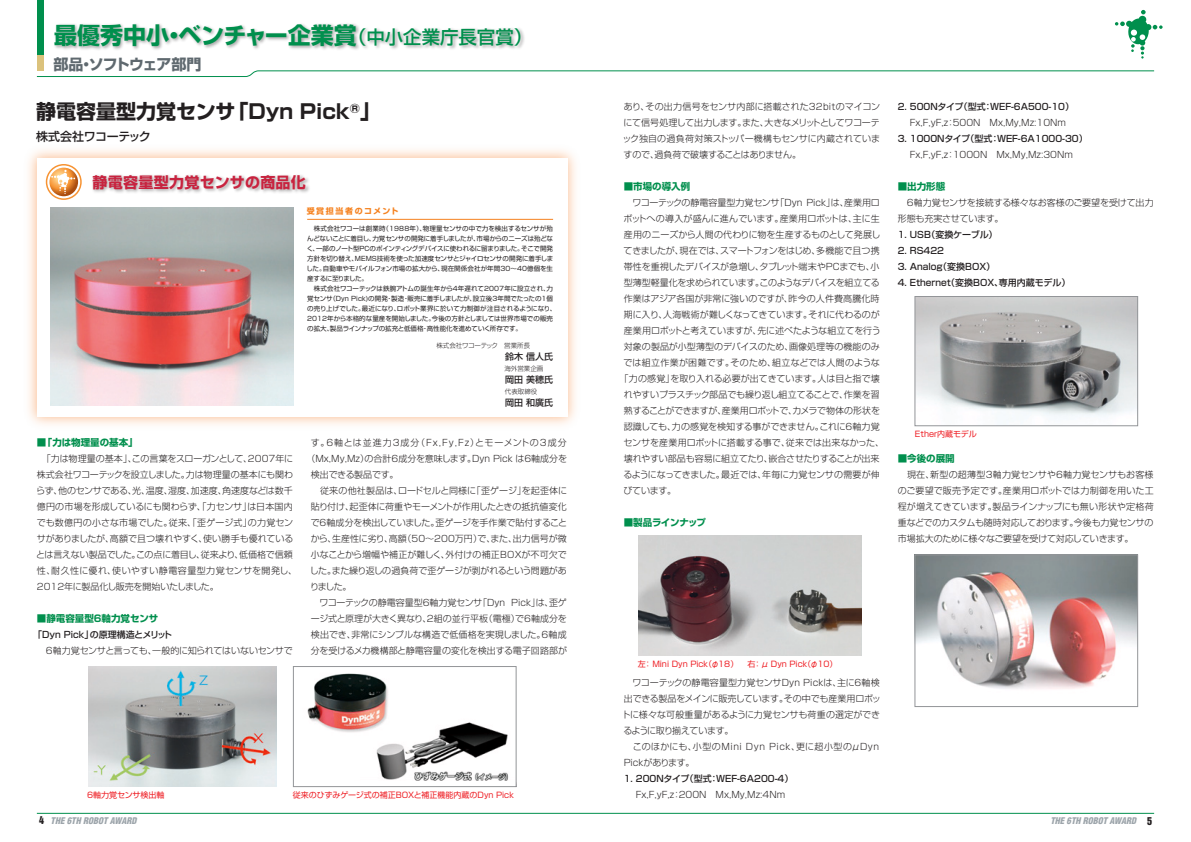
<style>
.page{position:relative;width:1191px;height:842px;background:#fff}
.page>*{position:absolute;margin:0;border:0;box-sizing:border-box;transform-origin:0 0}
.t1{font:700 23px "Shin Go Pr 6 N";color:#008f4d}
.t2{font:700 20px "Shin Go Pr 6 N";color:#231f20}
.t3{font:700 15px "Shin Go Pr 6 N";letter-spacing:.02em;color:#c8233f}
.t4{font:700 15px "Shin Go Pr 6 N";letter-spacing:-.05em;color:#5f696f}
.t5{font:500 12px "Shin Go Pr 6 N";letter-spacing:-.03em;color:#231f20}
.t6{font:700 9.5px "Shin Go Pr 6 N";color:#008f4d}
.t7{font:700 9.5px "Shin Go Pr 6 N";letter-spacing:-.045em;color:#008f4d}
.t8{font:300 9px/16px "Shin Go Pr 6 N";letter-spacing:-.005em;color:#231f20}
.t9{font:300 9px/16px "Shin Go Pr 6 N";letter-spacing:-.03em;color:#231f20}
.t10{font:500 9px "Shin Go Pr 6 N";color:#231f20}
.t11{font:italic 900 condensed 9px "Helvetica";color:#9da5ab}
.t12{font:300 9px "Shin Go Pr 6 N";letter-spacing:.11em;color:#231f20}
.t13{font:300 9px "Shin Go Pr 6 N";letter-spacing:-.045em;color:#231f20}
.t14{font:300 9px "Shin Go Pr 6 N";letter-spacing:-.035em;color:#231f20}
.t15{font:300 9px "Shin Go Pr 6 N";letter-spacing:.015em;color:#231f20}
.t16{font:300 9px "Shin Go Pr 6 N";letter-spacing:.02em;color:#231f20}
.t17{font:300 9px "Shin Go Pr 6 N";letter-spacing:-.025em;color:#231f20}
.t18{font:8px "Shin Go Pr 6 N";color:#ee1d23}
.t19{font:700 8px "Shin Go Pr 6 N";letter-spacing:.2em;color:#f58220}
.t20{font:6.5px/10px "Shin Go Pr 6 N";letter-spacing:-.01em;color:#231f20}
.t21{font:300 6.5px "Shin Go Pr 6 N";color:#231f20}
.s1{font-weight:500;font-size:18.4px}
.s2{font-weight:500}
.s3{font-family:"Helvetica Inserat";font-weight:400;font-style:normal;font-stretch:normal;font-size:10px;color:#231f20}
</style>
<div class="page">
<img style="left:88px;top:666px;width:188px;height:121px">
<img style="left:638px;top:535px;width:223px;height:121px">
<img style="left:916px;top:298px;width:219px;height:119px">
<div style="left:914px;top:296px;width:223px;height:130px;border:1px solid #939598"></div>
<img style="left:916px;top:557px;width:219px;height:132px">
<div style="left:914px;top:555px;width:223px;height:152px;border:1px solid #939598"></div>
<img style="left:307px;top:673px;width:202px;height:108px">
<div style="left:293px;top:666px;width:223px;height:121px;border:1px solid #939598"></div>
<hr style="left:37px;top:813px;width:1117px;height:1px;background:#008f4d">
<div style="left:37px;top:0;width:6px;height:71px;background:#008f4d"></div>
<div style="left:37px;top:56px;width:6px;height:15px;background:#dbc27c"></div>
<svg style="left:1115px;top:10px;width:47px;height:49px"></svg>
<svg style="left:36px;top:70px;width:1118px;height:7px"></svg>
<img style="left:92px;top:175px;width:217px;height:18px">
<svg style="left:49px;top:168px;width:29px;height:28px"></svg>
<svg style="left:51px;top:170px;width:24px;height:24px"></svg>
<div style="left:46px;top:164px;width:36px;height:36px;border:2px solid #f79332;border-radius:50%"></div>
<img style="left:51px;top:207px;width:242px;height:198px">
<img style="left:55px;top:23px;width:469px;height:27px">
<hr style="left:307px;top:219px;width:246px;height:1px;background:#f58220">
<p class="t1" style="left:54px;top:17px;width:479px">最優秀中小・ベンチャー企業賞<span class="s1">（中小企業庁長官賞）</span></p>
<p class="t4" style="left:53px;top:52px;width:149px">部品・ソフトウェア部門</p>
<p class="t2" style="left:36px;top:96px;width:345px">静電容量型力覚センサ「Dyn Pick<sup>®</sup>」</p>
<p class="t5" style="left:36px;top:127px;width:116px">株式会社ワコーテック</p>
<p class="t3" style="left:93px;top:170px;width:215px">静電容量型力覚センサの商品化</p>
<p class="t19" style="left:307px;top:204px;width:93px">受賞担当者のコメント</p>
<p class="t20" style="left:306px;top:223px;width:251px">　株式会社ワコーは創業時（1988年）、物理量センサの中で力を検出するセンサが殆んどないことに着目し、力覚センサの開発に着手しましたが、市場からのニーズは殆どなく、一部のノート型PCのポインティングデバイスに使われるに留まりました。そこで開発方針を切り替え、MEMS技術を使った加速度センサとジャイロセンサの開発に着手しました。自動車やモバイルフォン市場の拡大から、現在関係会社が年間30～40億個を生産するに至りました。<br>　株式会社ワコーテックは鉄腕アトムの誕生年から4年遅れて2007年に設立され、力覚センサ（Dyn Pick)の開発・製造・販売に着手しましたが、設立後3年間でたったの1個の売り上げでした。最近になり、ロボット業界に於いて力制御が注目されるようになり、2012年から本格的な量産を開始しました。今後の方針としましては世界市場での販売の拡大、製品ラインナップの拡充と低価格・高性能化を進めていく所存です。</p>
<p class="t6" style="left:37px;top:435px;width:102px">■「力は物理量の基本」</p>
<p class="t8" style="left:36px;top:450px;width:263px">　「力は物理量の基本」、この言葉をスローガンとして、2007年に株式会社ワコーテックを設立しました。力は物理量の基本にも関わらず、他のセンサである、光、温度、湿度、加速度、角速度などは数千億円の市場を形成しているにも関わらず、「力センサ」は日本国内でも数億円の小さな市場でした。従来、「歪ゲージ式」の力覚センサがありましたが、高額で且つ壊れやすく、使い勝手も優れているとは言えない製品でした。この点に着目し、従来より、低価格で信頼性、耐久性に優れ、使いやすい静電容量型力覚センサを開発し、2012年に製品化し販売を開始いたしました。</p>
<p class="t6" style="left:37px;top:611px;width:123px">■静電容量型6軸力覚センサ</p>
<p class="t9" style="left:37px;top:626px;width:257px;text-indent:-4px"><span class="s2">「Dyn Pick」の原理構造とメリット<br></span>　6軸力覚センサと言っても、一般的に知られてはいないセンサで</p>
<p class="t21" style="left:436px;top:341px;width:118px">株式会社ワコーテック　営業所長　　　　</p>
<p class="t10" style="left:505px;top:349px;width:49px">鈴木 信人氏</p>
<p class="t21" style="left:504px;top:364px;width:50px">海外営業企画　　</p>
<p class="t10" style="left:505px;top:372px;width:49px">岡田 美穂氏</p>
<p class="t21" style="left:505px;top:387px;width:50px">代表取締役　　　</p>
<p class="t10" style="left:505px;top:395px;width:49px">岡田 和廣氏</p>
<p class="t12" style="left:311px;top:435px;width:257px">す。6軸とは並進力3成分（Fx,Fy,Fz）とモーメントの3成分</p>
<p class="t8" style="left:306px;top:450px;width:262px">（Mx,My,Mz）の合計6成分を意味します。Dyn Pick は6軸成分を</p>
<p class="t17" style="left:311px;top:467px;width:89px">検出できる製品です。</p>
<p class="t8" style="left:311px;top:482px;width:258px">　従来の他社製品は、ロードセルと同様に「歪ゲージ」を起歪体に</p>
<p class="t8" style="left:311px;top:498px;width:257px">貼り付け、起歪体に荷重やモーメントが作用したときの抵抗値変化</p>
<p class="t8" style="left:311px;top:514px;width:258px">で6軸成分を検出していました。歪ゲージを手作業で貼付すること</p>
<p class="t8" style="left:311px;top:530px;width:257px">から、生産性に劣り、高額（50～200万円）で、また、出力信号が微</p>
<p class="t8" style="left:311px;top:546px;width:258px">小なことから増幅や補正が難しく、外付けの補正BOXが不可欠で</p>
<p class="t8" style="left:310px;top:562px;width:259px">した。また繰り返しの過負荷で歪ゲージが剥がれるという問題があ</p>
<p class="t8" style="left:310px;top:578px;width:43px">りました。</p>
<p class="t8" style="left:311px;top:594px;width:258px">　ワコーテックの静電容量型6軸力覚センサ「Dyn Pick」は、歪ゲ</p>
<p class="t8" style="left:311px;top:610px;width:258px">ージ式と原理が大きく異なり、2組の並行平板（電極）で6軸成分を</p>
<p class="t8" style="left:311px;top:626px;width:257px">検出でき、非常にシンプルな構造で低価格を実現しました。6軸成</p>
<p class="t8" style="left:311px;top:642px;width:258px">分を受けるメカ機構部と静電容量の変化を検出する電子回路部が</p>
<p class="t18" style="left:87px;top:788px;width:79px">6軸力覚センサ検出軸</p>
<p class="t18" style="left:293px;top:788px;width:222px">従来のひずみゲージ式の補正BOXと補正機能内蔵のDyn Pick</p>
<p class="t8" style="left:622px;top:98px;width:259px;text-align:justify">あり、その出力信号をセンサ内部に搭載された32bitのマイコンにて信号処理して出力します。また、大きなメリットとしてワコーテック独自の過負荷対策ストッパー機構もセンサに内蔵されていますので、過負荷で破壊することはありません。</p>
<p class="t6" style="left:624px;top:179px;width:68px">■市場の導入例</p>
<p class="t8" style="left:632px;top:194px;width:249px">ワコーテックの静電容量型力覚センサ「Dyn Pick」は、産業用ロ</p>
<p class="t8" style="left:623px;top:210px;width:258px">ボットへの導入が盛んに進んでいます。産業用ロボットは、主に生</p>
<p class="t8" style="left:624px;top:226px;width:258px">産用のニーズから人間の代わりに物を生産するものとして発展し</p>
<p class="t9" style="left:623px;top:242px;width:258px">てきましたが、現在では、スマートフォンをはじめ、多機能で且つ携</p>
<p class="t8" style="left:624px;top:258px;width:257px">帯性を重視したデバイスが急増し、タブレット端末やPCまでも、小</p>
<p class="t9" style="left:624px;top:274px;width:258px">型薄型軽量化を求められています。このようなデバイスを組立てる</p>
<p class="t15" style="left:624px;top:291px;width:257px">作業はアジア各国が非常に強いのですが、昨今の人件費高騰化時</p>
<p class="t8" style="left:624px;top:306px;width:258px">期に入り、人海戦術が難しくなってきています。それに代わるのが</p>
<p class="t8" style="left:624px;top:322px;width:258px">産業用ロボットと考えていますが、先に述べたような組立てを行う</p>
<p class="t8" style="left:624px;top:338px;width:257px">対象の製品が小型薄型のデバイスのため、画像処理等の機能のみ</p>
<p class="t16" style="left:623px;top:355px;width:258px">では組立作業が困難です。そのため、組立などでは人間のような</p>
<p class="t8" style="left:619px;top:370px;width:262px">「力の感覚」を取り入れる必要が出てきています。人は目と指で壊</p>
<p class="t14" style="left:623px;top:387px;width:257px">れやすいプラスチック部品でも繰り返し組立てることで、作業を習</p>
<p class="t13" style="left:624px;top:403px;width:258px">熟することができますが、産業用ロボットで、カメラで物体の形状を</p>
<p class="t8" style="left:624px;top:418px;width:257px">認識しても、力の感覚を検知する事ができません。これに6軸力覚</p>
<p class="t8" style="left:623px;top:434px;width:262px">センサを産業用ロボットに搭載する事で、従来では出来なかった、</p>
<p class="t8" style="left:624px;top:450px;width:257px">壊れやすい部品も容易に組立てたり、嵌合させたりすることが出来</p>
<p class="t8" style="left:623px;top:466px;width:258px">るようになってきました。最近では、年毎に力覚センサの需要が伸</p>
<p class="t8" style="left:623px;top:482px;width:54px">びています。</p>
<p class="t7" style="left:624px;top:515px;width:84px">■製品ラインナップ</p>
<p class="t8" style="left:897px;top:98px;width:178px;text-align:center"><span class="s2">2. 500Nタイプ（型式：WEF-6A500-10）<br></span>Fx,F,yF,ｚ：500N　Mx,My,Mz:10Nm</p>
<p class="t8" style="left:897px;top:130px;width:191px;text-align:center"><span class="s2">3. 1000Nタイプ（型式：WEF-6A1000-30）<br></span>Fx,F,yF,ｚ：1000N　Mx,My,Mz:30Nm</p>
<p class="t6" style="left:897px;top:179px;width:49px">■出力形態</p>
<p class="t8" style="left:897px;top:194px;width:257px">　6軸力覚センサを接続する様々なお客様のご要望を受けて出力形態も充実させています。</p>
<p class="t10" style="left:897px;top:227px;width:101px">1. USB（変換ケーブル）</p>
<p class="t10" style="left:897px;top:243px;width:48px">2. RS422</p>
<p class="t10" style="left:897px;top:259px;width:99px">3. Analog（変換BOX）</p>
<p class="t10" style="left:897px;top:275px;width:174px">4. Ethernet（変換BOX、専用内蔵モデル）</p>
<p class="t18" style="left:915px;top:427px;width:63px">Ether内蔵モデル</p>
<p class="t6" style="left:897px;top:451px;width:58px">■今後の展開</p>
<p class="t8" style="left:897px;top:466px;width:257px;text-align:justify">　現在、新型の超薄型3軸力覚センサや6軸力覚センサもお客様のご要望で販売予定です。産業用ロボットでは力制御を用いた工程が増えてきています。製品ラインナップにも無い形状や定格荷重などでのカスタムも随時対応しております。今後も力覚センサの市場拡大のために様々なご要望を受けて対応していきます。</p>
<p class="t18" style="left:637px;top:657px;width:102px">左： Mini Dyn Pick（φ18）</p>
<p class="t18" style="left:747px;top:657px;width:92px">右： μ Dyn Pick（φ10）</p>
<p class="t8" style="left:622px;top:674px;width:260px">　ワコーテックの静電容量型力覚センサDyn Pickは、主に6軸検出できる製品をメインに販売しています。その中でも産業用ロボットに様々な可般重量があるように力覚センサも荷重の選定ができるように取り揃えています。<br>　このほかにも、小型のMini Dyn Pick、更に超小型のμDyn<br>Pickがあります。</p>
<p class="t8" style="left:624px;top:770px;width:171px;text-align:center"><span class="s2">1. 200Nタイプ（型式：WEF-6A200-4）<br></span>Fx,F,yF,ｚ：200N　Mx,My,Mz:4Nm</p>
<p class="t11" style="left:39px;top:815px;width:99px"><span class="s3">4</span> THE 6TH ROBOT AWARD</p>
<p class="t11" style="left:1050px;top:815px;width:103px">THE 6TH ROBOT AWARD <span class="s3">5</span></p>
</div>
